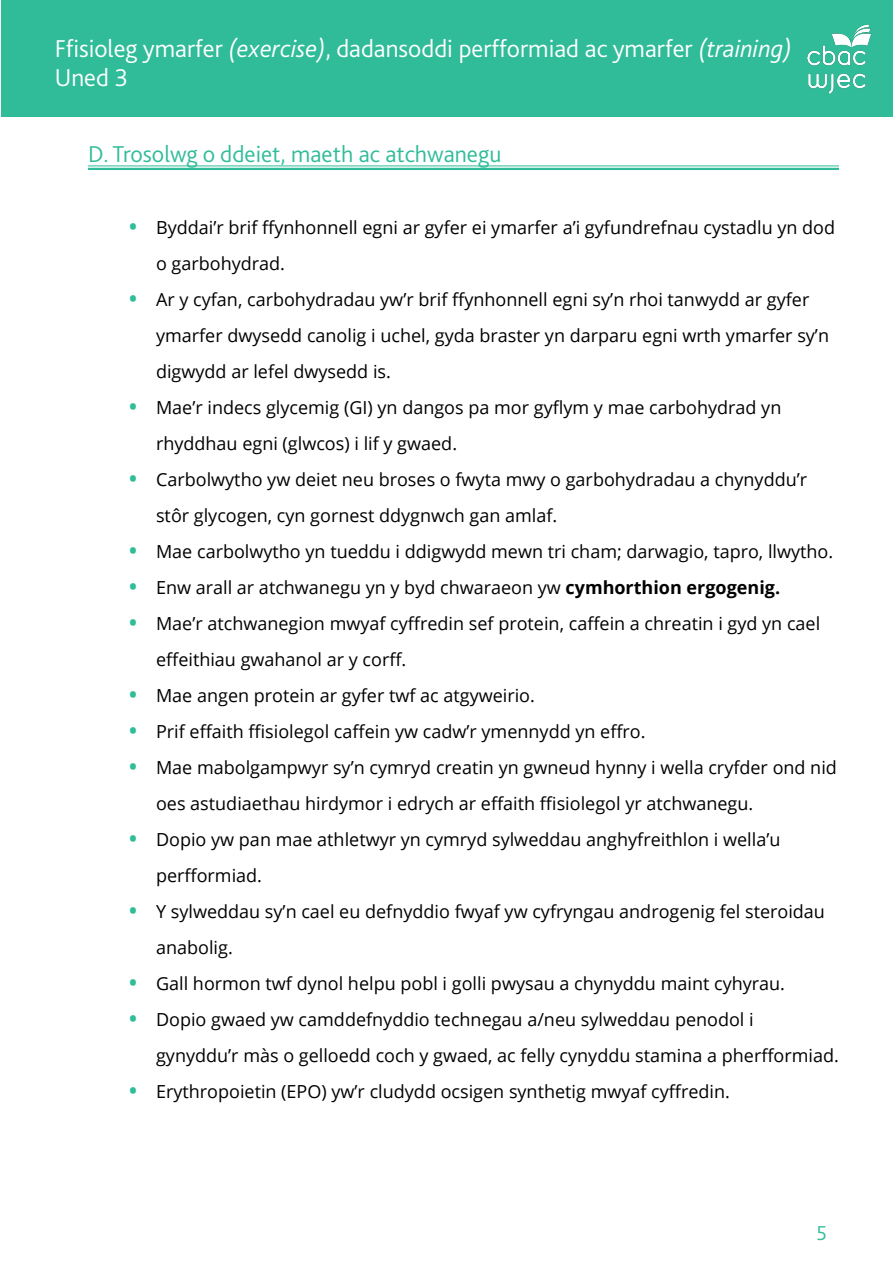
<style>
.page{position:relative;width:893px;height:1263px;background:#fff}
.page>*{position:absolute;margin:0;border:0;box-sizing:border-box;transform-origin:0 0}
.t1{font:300 25.5px/28.5px "Bliss 2";color:#fff}
.Sub_Section_-_colour{font:300 24px "Bliss 2";color:#30bc99}
.t2{font:300 21px "Bliss 2";color:#30bc99}
.t3{font:18px/36px "Open Sans";color:#000}
.s1{font-style:italic}
.s2{font-weight:700;font-size:21px;color:#30bc99}
.s3{font-weight:700}
</style>
<div class="page">
<div style="left:1px;top:1px;width:891px;height:116px;background:#30bc99"></div>
<img style="left:807px;top:24px;width:65px;height:69px">
<hr style="left:88px;top:168px;width:751px;height:2px;background:#30bc99">
<hr style="left:88px;top:166px;width:751px;height:1px;background:#30bc99">
<h1 class="t1" style="left:55px;top:34px;width:738px">Ffisioleg ymarfer <span class="s1">(exercise)</span>, dadansoddi perfformiad ac ymarfer <span class="s1">(training)<br></span>Uned 3</h1>
<p class="Sub_Section_-_colour" style="left:88px;top:139px;width:415px">D. Trosolwg o ddeiet, maeth ac atchwanegu</p>
<p class="t3" style="left:156px;top:209px;width:681px;text-indent:-27px"><span class="s2">•</span> Byddai’r brif ffynhonnell egni ar gyfer ei ymarfer a’i gyfundrefnau cystadlu yn dod o garbohydrad.</p>
<p class="t3" style="left:156px;top:281px;width:674px;text-indent:-27px"><span class="s2">•</span> Ar y cyfan, carbohydradau yw’r brif ffynhonnell egni sy’n rhoi tanwydd ar gyfer ymarfer dwysedd canolig i uchel, gyda braster yn darparu egni wrth ymarfer sy’n digwydd ar lefel dwysedd is.</p>
<p class="t3" style="left:156px;top:389px;width:627px;text-indent:-27px"><span class="s2">•</span> Mae’r indecs glycemig (GI) yn dangos pa mor gyflym y mae carbohydrad yn rhyddhau egni (glwcos) i lif y gwaed.</p>
<p class="t3" style="left:156px;top:461px;width:653px;text-indent:-27px"><span class="s2">•</span> Carbolwytho yw deiet neu broses o fwyta mwy o garbohydradau a chynyddu’r stôr glycogen, cyn gornest ddygnwch gan amlaf.</p>
<p class="t3" style="left:129px;top:533px;width:706px"><span class="s2">•</span> Mae carbolwytho yn tueddu i ddigwydd mewn tri cham; darwagio, tapro, llwytho.</p>
<p class="t3" style="left:129px;top:569px;width:653px"><span class="s2">•</span> Enw arall ar atchwanegu yn y byd chwaraeon yw <span class="s3">cymhorthion ergogenig.</span></p>
<p class="t3" style="left:156px;top:605px;width:666px;text-indent:-27px"><span class="s2">•</span> Mae’r atchwanegion mwyaf cyffredin sef protein, caffein a chreatin i gyd yn cael effeithiau gwahanol ar y corff.</p>
<p class="t3" style="left:129px;top:677px;width:407px"><span class="s2">•</span> Mae angen protein ar gyfer twf ac atgyweirio.</p>
<p class="t3" style="left:129px;top:713px;width:518px"><span class="s2">•</span> Prif effaith ffisiolegol caffein yw cadw’r ymennydd yn effro.</p>
<p class="t3" style="left:156px;top:749px;width:682px;text-indent:-27px"><span class="s2">•</span> Mae mabolgampwyr sy’n cymryd creatin yn gwneud hynny i wella cryfder ond nid oes astudiaethau hirdymor i edrych ar effaith ffisiolegol yr atchwanegu.</p>
<p class="t3" style="left:156px;top:821px;width:626px;text-indent:-27px"><span class="s2">•</span> Dopio yw pan mae athletwyr yn cymryd sylweddau anghyfreithlon i wella’u perfformiad.</p>
<p class="t3" style="left:156px;top:893px;width:670px;text-indent:-27px"><span class="s2">•</span> Y sylweddau sy’n cael eu defnyddio fwyaf yw cyfryngau androgenig fel steroidau anabolig.</p>
<p class="t3" style="left:129px;top:965px;width:657px"><span class="s2">•</span> Gall hormon twf dynol helpu pobl i golli pwysau a chynyddu maint cyhyrau.</p>
<p class="t3" style="left:156px;top:1001px;width:684px;text-indent:-27px"><span class="s2">•</span> Dopio gwaed yw camddefnyddio technegau a/neu sylweddau penodol i gynyddu’r màs o gelloedd coch y gwaed, ac felly cynyddu stamina a pherfformiad.</p>
<p class="t3" style="left:129px;top:1073px;width:602px"><span class="s2">•</span> Erythropoietin (EPO) yw’r cludydd ocsigen synthetig mwyaf cyffredin.</p>
<p class="t2" style="left:817px;top:1220px;width:12px">5</p>
</div>
